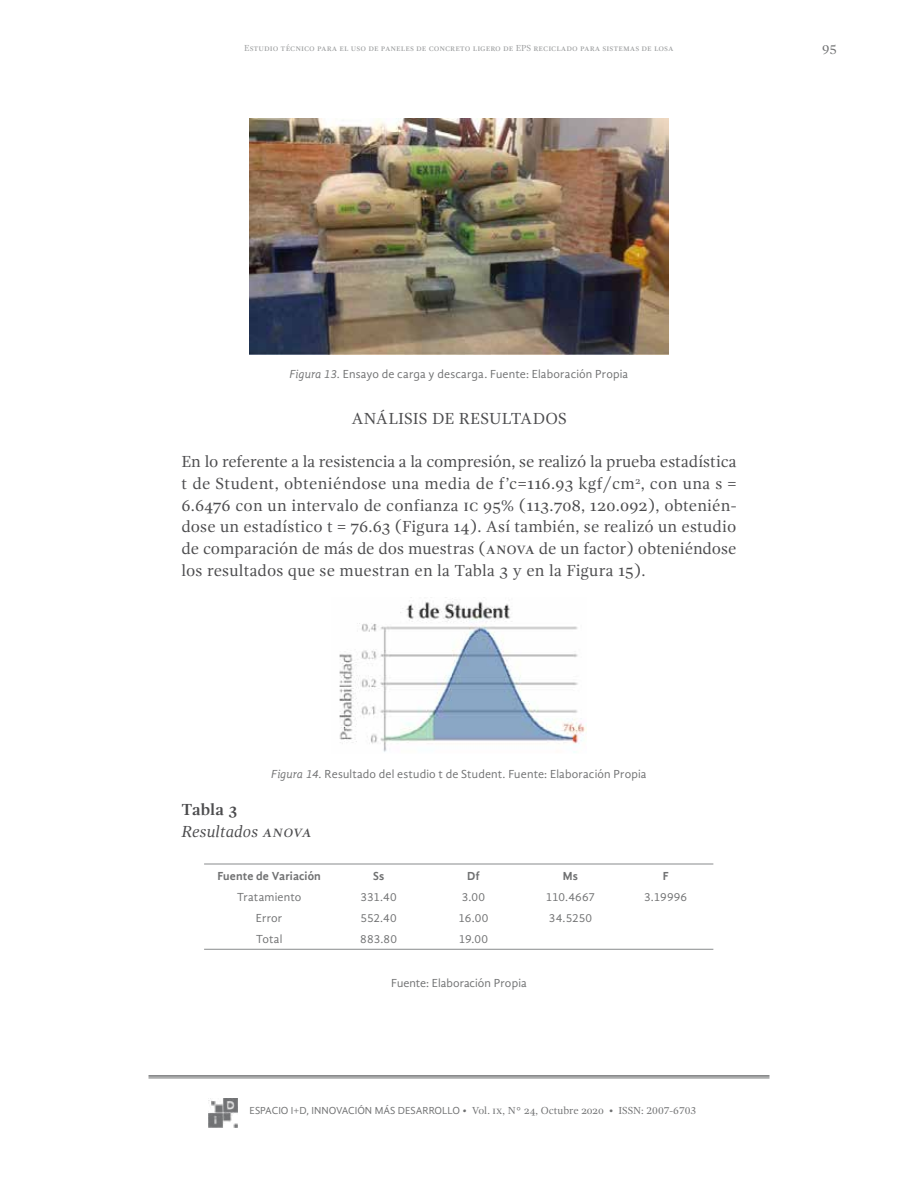
<style>
.page{position:relative;width:918px;height:1188px;background:#fff}
.page>*{position:absolute;margin:0;border:0;box-sizing:border-box;transform-origin:0 0}
.t1{font:16.5px/21.8px "Gandhi Serif";letter-spacing:.01em;color:#4b4b4d;text-align:justify}
.t2{font:italic 16.5px "Gandhi Serif";letter-spacing:-.01em;color:#4b4b4d}
.t3{font:700 16.5px "Gandhi Serif";color:#4b4b4d}
.t4{font:13.5px "Gandhi Serif";color:#707172}
.t5{font:12px "Gandhi Sans";letter-spacing:.01em;color:#707172}
.t6{font:700 12px "Gandhi Sans";letter-spacing:.01em;color:#707172}
.t7{font:10.5px "Gandhi Serif";color:#707172}
.t8{font:9px "Gandhi Serif";color:#9c9e9f}
.s1{font-style:italic}
.s2{font-family:"Gandhi Sans"}
</style>
<div class="page">
<img style="left:208px;top:1098px;width:30px;height:29px">
<hr style="left:148px;top:1075px;width:622px;height:2px;background:#707172">
<hr style="left:148px;top:1078px;width:622px;height:1px;background:#707172">
<img style="left:249px;top:119px;width:420px;height:235px">
<img style="left:339px;top:600px;width:248px;height:153px">
<hr style="left:204px;top:863px;width:509px;height:2px;background:#9c9e9f">
<hr style="left:204px;top:949px;width:509px;height:1px;background:#9c9e9f">
<p class="t8" style="left:244px;top:43px;width:431px">Estudio técnico para el uso de paneles de concreto ligero de EPS reciclado para sistemas de losa</p>
<p class="t4" style="left:822px;top:42px;width:16px">95</p>
<p class="t5" style="left:290px;top:367px;width:340px"><span class="s1">Figura 13.</span> Ensayo de carga y descarga. Fuente: Elaboración Propia</p>
<p class="t1" style="left:351px;top:407px;width:217px">ANÁLISIS DE RESULTADOS</p>
<p class="t1" style="left:181px;top:451px;width:557px">En lo referente a la resistencia a la compresión, se realizó la prueba estadística t de Student, obteniéndose una media de f’c=116.93 kgf/cm<sup>2</sup>, con una s = 6.6476 con un intervalo de confianza ic 95% (113.708, 120.092), obtenién&shy;dose un estadístico t = 76.63 (Figura 14). Así también, se realizó un estudio de comparación de más de dos muestras (anova de un factor) obteniéndose los resultados que se muestran en la Tabla 3 y en la Figura 15).</p>
<p class="t5" style="left:271px;top:767px;width:377px"><span class="s1">Figura 14.</span> Resultado del estudio t de Student. Fuente: Elaboración Propia</p>
<p class="t3" style="left:181px;top:800px;width:58px">Tabla 3</p>
<p class="t2" style="left:181px;top:822px;width:132px">Resultados anova</p>
<p class="t6" style="left:217px;top:869px;width:105px">Fuente de Variación</p>
<p class="t6" style="left:373px;top:869px;width:13px">Ss</p>
<p class="t6" style="left:467px;top:869px;width:14px">Df</p>
<p class="t6" style="left:563px;top:869px;width:17px">Ms</p>
<p class="t6" style="left:663px;top:869px;width:7px">F</p>
<p class="t5" style="left:237px;top:890px;width:66px">Tratamiento</p>
<p class="t5" style="left:361px;top:890px;width:38px">331.40</p>
<p class="t5" style="left:462px;top:890px;width:25px">3.00</p>
<p class="t5" style="left:546px;top:890px;width:51px">110.4667</p>
<p class="t5" style="left:644px;top:890px;width:45px">3.19996</p>
<p class="t5" style="left:256px;top:911px;width:28px">Error</p>
<p class="t5" style="left:360px;top:911px;width:38px">552.40</p>
<p class="t5" style="left:458px;top:911px;width:31px">16.00</p>
<p class="t5" style="left:549px;top:911px;width:45px">34.5250</p>
<p class="t5" style="left:256px;top:933px;width:28px">Total</p>
<p class="t5" style="left:360px;top:933px;width:38px">883.80</p>
<p class="t5" style="left:459px;top:933px;width:31px">19.00</p>
<p class="t5" style="left:391px;top:976px;width:137px">Fuente: Elaboración Propia</p>
<p class="t7" style="left:250px;top:1105px;width:448px"><span class="s2">ESPACIO I+D, INNOVACIÓN MÁS DESARROLLO</span> <span class="s1">•</span> Vol. ix, N° 24, Octubre 2020 • ISSN: 2007-6703</p>
</div>
